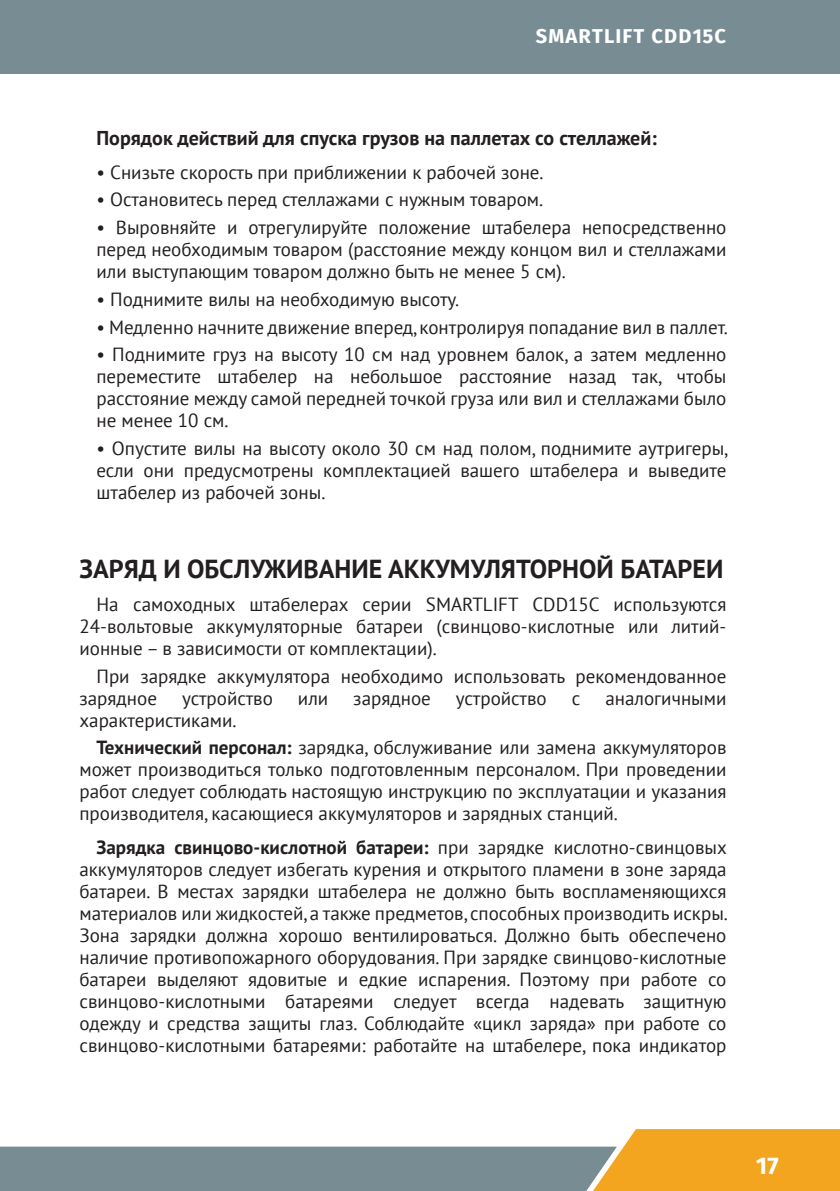
<style>
.page{position:relative;width:840px;height:1191px;background:#fff}
.page>*{position:absolute;margin:0;border:0;box-sizing:border-box;transform-origin:0 0}
.t1{font:700 26px "PT Sans";color:#231f20}
.t2{font:700 24px "Fira Sans OT";color:#fff}
.t3{font:700 20px "PT Sans";color:#231f20}
.t4{font:700 20px "Fira Sans OT";letter-spacing:.06em;color:#fff}
.t5{font:19px/22px "PT Sans";color:#231f20;text-align:justify}
.s1{font-weight:700}
</style>
<div class="page">
<div style="left:0;top:0;width:839px;height:74px;background:#788c94"></div>
<svg style="left:0;top:1129px;width:839px;height:62px"></svg>
<p class="t4" style="left:535px;top:22px;width:192px">SMARTLIFT CDD15C</p>
<p class="t3" style="left:96px;top:125px;width:561px">Порядок действий для спуска грузов на паллетах со стеллажей:</p>
<p class="t5" style="left:96px;top:161px;width:448px">• Снизьте скорость при приближении к рабочей зоне.</p>
<p class="t5" style="left:96px;top:188px;width:448px">• Остановитесь перед стеллажами с нужным товаром.</p>
<p class="t5" style="left:96px;top:216px;width:631px">• Выровняйте и отрегулируйте положение штабелера непосредственно перед необходимым товаром (расстояние между концом вил и стеллажами или выступающим товаром должно быть не менее 5 см).</p>
<p class="t5" style="left:96px;top:288px;width:364px">• Поднимите вилы на необходимую высоту.</p>
<p class="t5" style="left:96px;top:315px;width:632px">• Медленно начните движение вперед, контролируя попадание вил в паллет.</p>
<p class="t5" style="left:96px;top:343px;width:631px">• Поднимите груз на высоту 10 см над уровнем балок, а затем медленно переместите штабелер на небольшое расстояние назад так, чтобы расстояние между самой передней точкой груза или вил и стеллажами было не менее 10 см.</p>
<p class="t5" style="left:96px;top:437px;width:632px">• Опустите вилы на высоту около 30 см над полом, поднимите аутригеры, если они предусмотрены комплектацией вашего штабелера и выведите штабелер из рабочей зоны.</p>
<h1 class="t1" style="left:79px;top:551px;width:645px">ЗАРЯД И ОБСЛУЖИВАНИЕ АККУМУЛЯТОРНОЙ БАТАРЕИ</h1>
<p class="t5" style="left:79px;top:593px;width:648px;text-indent:17px">На самоходных штабелерах серии SMARTLIFT CDD15C используются 24-вольтовые аккумуляторные батареи (свинцово-кислотные или литий&shy;ионные – в зависимости от комплектации).</p>
<p class="t5" style="left:79px;top:664px;width:648px;text-indent:17px">При зарядке аккумулятора необходимо использовать рекомендованное зарядное</p>
<p class="t5" style="left:182px;top:686px;width:92px">устройство</p>
<p class="t5" style="left:298px;top:686px;width:32px">или</p>
<p class="t5" style="left:353px;top:686px;width:79px">зарядное</p>
<p class="t5" style="left:455px;top:686px;width:92px">устройство</p>
<p class="t5" style="left:571px;top:686px;width:10px">с</p>
<p class="t5" style="left:605px;top:686px;width:122px">аналогичными</p>
<p class="t5" style="left:96px;top:705px;width:631px;line-height:27.6px;text-indent:-17px">характеристиками.<br><span class="s1">Технический персонал:</span> зарядка, обслуживание или замена аккумуляторов</p>
<p class="t5" style="left:79px;top:758px;width:648px">может производиться только подготовленным персоналом. При проведении работ следует соблюдать настоящую инструкцию по эксплуатации и указания производителя, касающиеся аккумуляторов и зарядных станций.</p>
<p class="t5" style="left:79px;top:835px;width:649px;text-indent:17px"><span class="s1">Зарядка свинцово-кислотной батареи:</span> при зарядке кислотно-свинцовых аккумуляторов следует избегать курения и открытого пламени в зоне заряда батареи. В местах зарядки штабелера не должно быть воспламеняющихся материалов или жидкостей, а также предметов, способных производить искры.<br>Зона зарядки должна хорошо вентилироваться. Должно быть обеспечено наличие противопожарного оборудования. При зарядке свинцово-кислотные батареи выделяют ядовитые и едкие испарения. Поэтому при работе со свинцово-кислотными батареями следует всегда надевать защитную одежду и средства защиты глаз. Соблюдайте «цикл заряда» при работе со свинцово-кислотными батареями: работайте на штабелере, пока индикатор</p>
<p class="t2" style="left:755px;top:1148px;width:24px">17</p>
</div>
